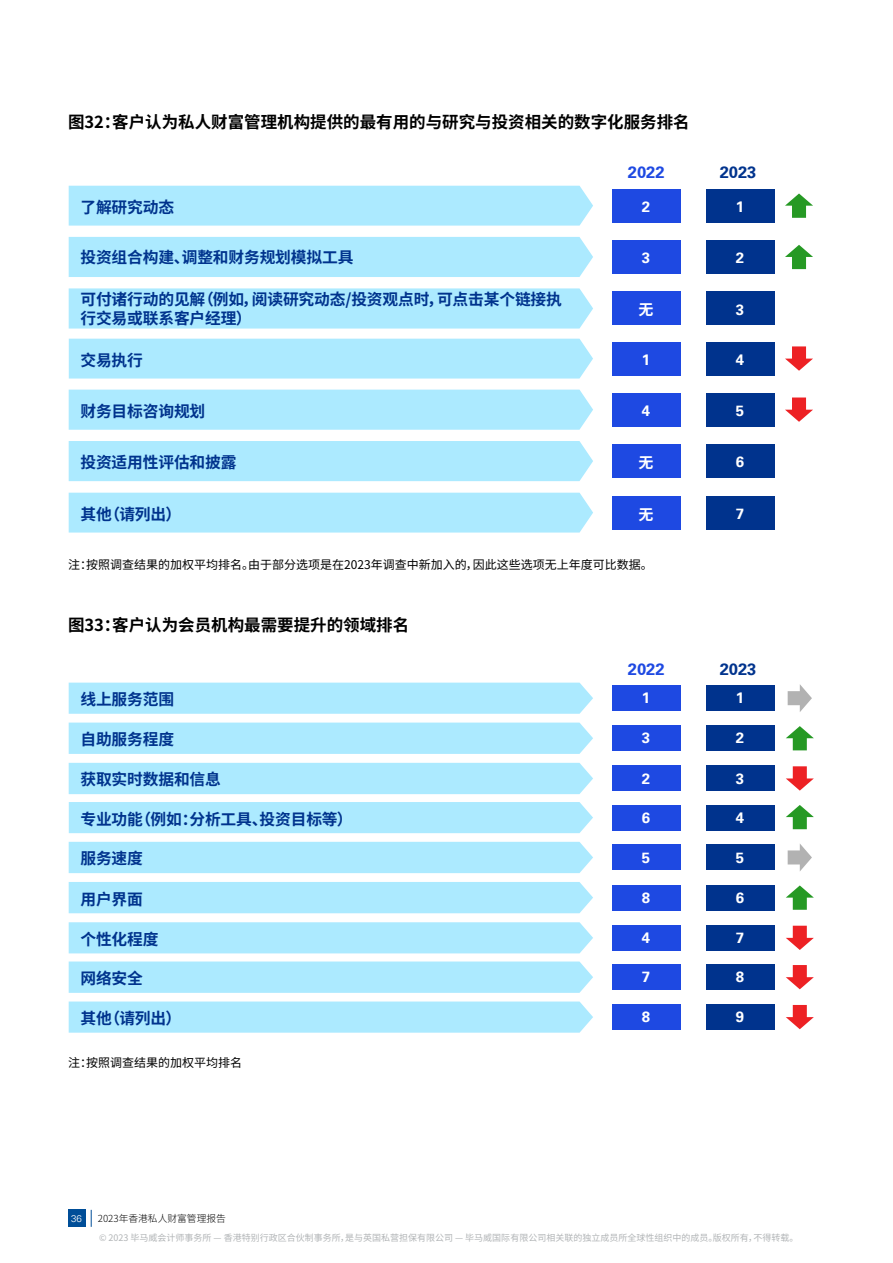
<style>
.page{position:relative;width:893px;height:1263px;background:#fff}
.page>*{position:absolute;margin:0;border:0;box-sizing:border-box;transform-origin:0 0}
.t1{font:700 16.5px "Noto Sans CJ Ksc";color:#000}
.t2{font:700 16.5px "Univers 65";color:#1e49e2}
.t3{font:700 16.5px "Univers 65";color:#00338d}
.t4{font:700 15.75px/18.9px "Noto Sans CJ Ksc";letter-spacing:-.01em;color:#00338d}
.t5{font:700 15px "Univers 65";color:#fff}
.t6{font:700 15px "Noto Sans CJ Ksc";color:#fff}
.t7{font:12px "Noto Sans CJ Ksc";color:#000}
.t8{font:300 9.75px "Noto Sans CJ Ksc";color:#000}
.t9{font:300 9.75px "Universfor KPMG";color:#fff}
.t10{font:9px "Noto Sans CJ Ksc";color:#b1b4b6}
</style>
<div class="page">
<svg style="left:91px;top:1210px;width:1px;height:17px"></svg>
<div style="left:68px;top:1210px;width:17px;height:17px;background:#004e98"></div>
<div style="left:706px;top:189px;width:68px;height:33px;background:#00338d"></div>
<div style="left:706px;top:240px;width:68px;height:33px;background:#00338d"></div>
<div style="left:706px;top:292px;width:68px;height:33px;background:#00338d"></div>
<div style="left:706px;top:342px;width:68px;height:33px;background:#00338d"></div>
<div style="left:706px;top:393px;width:68px;height:33px;background:#00338d"></div>
<div style="left:706px;top:444px;width:68px;height:34px;background:#00338d"></div>
<div style="left:706px;top:496px;width:68px;height:33px;background:#00338d"></div>
<div style="left:612px;top:189px;width:68px;height:33px;background:#1e49e2"></div>
<div style="left:612px;top:240px;width:68px;height:33px;background:#1e49e2"></div>
<div style="left:612px;top:292px;width:68px;height:33px;background:#1e49e2"></div>
<div style="left:612px;top:342px;width:68px;height:33px;background:#1e49e2"></div>
<div style="left:612px;top:393px;width:68px;height:33px;background:#1e49e2"></div>
<div style="left:612px;top:444px;width:68px;height:34px;background:#1e49e2"></div>
<div style="left:612px;top:496px;width:68px;height:33px;background:#1e49e2"></div>
<div style="left:69px;top:186px;width:524px;height:40px;background:#aceaff"></div>
<div style="left:69px;top:237px;width:524px;height:40px;background:#aceaff"></div>
<div style="left:69px;top:288px;width:524px;height:41px;background:#aceaff"></div>
<div style="left:69px;top:339px;width:524px;height:39px;background:#aceaff"></div>
<div style="left:69px;top:390px;width:524px;height:40px;background:#aceaff"></div>
<div style="left:69px;top:441px;width:524px;height:40px;background:#aceaff"></div>
<div style="left:69px;top:493px;width:524px;height:40px;background:#aceaff"></div>
<svg style="left:785px;top:346px;width:28px;height:25px"></svg>
<svg style="left:785px;top:397px;width:28px;height:25px"></svg>
<svg style="left:785px;top:193px;width:28px;height:25px"></svg>
<svg style="left:785px;top:245px;width:28px;height:24px"></svg>
<div style="left:706px;top:685px;width:68px;height:26px;background:#00338d"></div>
<div style="left:706px;top:725px;width:68px;height:26px;background:#00338d"></div>
<div style="left:706px;top:766px;width:68px;height:25px;background:#00338d"></div>
<div style="left:706px;top:805px;width:68px;height:25px;background:#00338d"></div>
<div style="left:706px;top:845px;width:68px;height:25px;background:#00338d"></div>
<div style="left:706px;top:885px;width:68px;height:25px;background:#00338d"></div>
<div style="left:706px;top:925px;width:68px;height:25px;background:#00338d"></div>
<div style="left:706px;top:964px;width:68px;height:26px;background:#00338d"></div>
<div style="left:706px;top:1004px;width:68px;height:26px;background:#00338d"></div>
<div style="left:612px;top:685px;width:68px;height:26px;background:#1e49e2"></div>
<div style="left:612px;top:725px;width:68px;height:26px;background:#1e49e2"></div>
<div style="left:612px;top:766px;width:68px;height:25px;background:#1e49e2"></div>
<div style="left:612px;top:805px;width:68px;height:25px;background:#1e49e2"></div>
<div style="left:612px;top:845px;width:68px;height:25px;background:#1e49e2"></div>
<div style="left:612px;top:885px;width:68px;height:25px;background:#1e49e2"></div>
<div style="left:612px;top:925px;width:68px;height:25px;background:#1e49e2"></div>
<div style="left:612px;top:964px;width:68px;height:26px;background:#1e49e2"></div>
<div style="left:612px;top:1004px;width:68px;height:26px;background:#1e49e2"></div>
<div style="left:69px;top:683px;width:524px;height:31px;background:#aceaff"></div>
<div style="left:69px;top:722px;width:524px;height:32px;background:#aceaff"></div>
<div style="left:69px;top:763px;width:524px;height:31px;background:#aceaff"></div>
<div style="left:69px;top:802px;width:524px;height:31px;background:#aceaff"></div>
<div style="left:69px;top:842px;width:524px;height:31px;background:#aceaff"></div>
<div style="left:69px;top:882px;width:524px;height:31px;background:#aceaff"></div>
<div style="left:69px;top:922px;width:524px;height:31px;background:#aceaff"></div>
<svg style="left:69px;top:961px;width:524px;height:32px"></svg>
<svg style="left:69px;top:1001px;width:524px;height:32px"></svg>
<svg style="left:788px;top:684px;width:24px;height:28px"></svg>
<svg style="left:788px;top:844px;width:24px;height:27px"></svg>
<svg style="left:786px;top:926px;width:28px;height:24px"></svg>
<svg style="left:786px;top:965px;width:28px;height:24px"></svg>
<svg style="left:786px;top:1005px;width:28px;height:24px"></svg>
<svg style="left:786px;top:766px;width:28px;height:25px"></svg>
<svg style="left:786px;top:885px;width:28px;height:25px"></svg>
<svg style="left:786px;top:726px;width:28px;height:24px"></svg>
<svg style="left:786px;top:805px;width:28px;height:24px"></svg>
<p class="t1" style="left:68px;top:113px;width:623px">图32：客户认为私人财富管理机构提供的最有用的与研究与投资相关的数字化服务排名</p>
<p class="t4" style="left:80px;top:198px;width:95px">了解研究动态</p>
<p class="t2" style="left:628px;top:162px;width:38px">2022</p>
<p class="t3" style="left:720px;top:162px;width:38px">2023</p>
<p class="t5" style="left:736px;top:198px;width:10px">1</p>
<p class="t5" style="left:642px;top:198px;width:10px">2</p>
<p class="t4" style="left:80px;top:248px;width:274px">投资组合构建、调整和财务规划模拟工具</p>
<p class="t5" style="left:642px;top:249px;width:10px">3</p>
<p class="t5" style="left:736px;top:249px;width:10px">2</p>
<p class="t4" style="left:80px;top:290px;width:483px">可付诸行动的见解（例如，阅读研究动态/投资观点时，可点击某个链接执行交易或联系客户经理）</p>
<p class="t4" style="left:80px;top:351px;width:64px">交易执行</p>
<p class="t6" style="left:638px;top:301px;width:16px">无</p>
<p class="t5" style="left:642px;top:351px;width:10px">1</p>
<p class="t5" style="left:736px;top:301px;width:10px">3</p>
<p class="t5" style="left:736px;top:351px;width:10px">4</p>
<p class="t4" style="left:80px;top:402px;width:126px">财务目标咨询规划</p>
<p class="t5" style="left:642px;top:402px;width:10px">4</p>
<p class="t5" style="left:736px;top:402px;width:10px">5</p>
<p class="t4" style="left:80px;top:453px;width:158px">投资适用性评估和披露</p>
<p class="t4" style="left:80px;top:505px;width:102px">其他（请列出）</p>
<p class="t6" style="left:638px;top:454px;width:16px">无</p>
<p class="t6" style="left:638px;top:506px;width:16px">无</p>
<p class="t5" style="left:736px;top:453px;width:10px">6</p>
<p class="t5" style="left:736px;top:505px;width:10px">7</p>
<p class="t7" style="left:68px;top:558px;width:586px">注：按照调查结果的加权平均排名。由于部分选项是在2023年调查中新加入的，因此这些选项无上年度可比数据。</p>
<p class="t1" style="left:68px;top:615px;width:343px">图33：客户认为会员机构最需要提升的领域排名</p>
<p class="t4" style="left:80px;top:690px;width:95px">线上服务范围</p>
<p class="t4" style="left:80px;top:730px;width:95px">自助服务程度</p>
<p class="t4" style="left:80px;top:770px;width:142px">获取实时数据和信息</p>
<p class="t4" style="left:80px;top:810px;width:274px">专业功能（例如：分析工具、投资目标等）</p>
<p class="t4" style="left:80px;top:849px;width:64px">服务速度</p>
<p class="t4" style="left:80px;top:890px;width:64px">用户界面</p>
<p class="t4" style="left:80px;top:930px;width:80px">个性化程度</p>
<p class="t4" style="left:80px;top:969px;width:64px">网络安全</p>
<p class="t4" style="left:80px;top:1009px;width:102px">其他（请列出）</p>
<p class="t7" style="left:68px;top:1056px;width:176px">注：按照调查结果的加权平均排名</p>
<p class="t9" style="left:71px;top:1212px;width:12px">36</p>
<p class="t8" style="left:98px;top:1213px;width:130px">2023年香港私人财富管理报告</p>
<p class="t2" style="left:628px;top:659px;width:38px">2022</p>
<p class="t5" style="left:642px;top:689px;width:10px">1</p>
<p class="t5" style="left:642px;top:729px;width:10px">3</p>
<p class="t5" style="left:642px;top:769px;width:10px">2</p>
<p class="t5" style="left:642px;top:808px;width:10px">6</p>
<p class="t5" style="left:642px;top:848px;width:10px">5</p>
<p class="t5" style="left:642px;top:888px;width:10px">8</p>
<p class="t5" style="left:642px;top:929px;width:10px">4</p>
<p class="t5" style="left:642px;top:968px;width:10px">7</p>
<p class="t5" style="left:642px;top:1008px;width:10px">8</p>
<p class="t3" style="left:720px;top:659px;width:38px">2023</p>
<p class="t5" style="left:736px;top:689px;width:10px">1</p>
<p class="t5" style="left:736px;top:729px;width:10px">2</p>
<p class="t5" style="left:736px;top:769px;width:10px">3</p>
<p class="t5" style="left:736px;top:808px;width:10px">4</p>
<p class="t5" style="left:736px;top:848px;width:10px">5</p>
<p class="t5" style="left:736px;top:888px;width:10px">6</p>
<p class="t5" style="left:736px;top:929px;width:10px">7</p>
<p class="t5" style="left:736px;top:968px;width:10px">8</p>
<p class="t5" style="left:736px;top:1008px;width:10px">9</p>
<p class="t10" style="left:99px;top:1232px;width:701px">© 2023 毕马威会计师事务所 — 香港特别行政区合伙制事务所，是与英国私营担保有限公司 — 毕马威国际有限公司相关联的独立成员所全球性组织中的成员。版权所有，不得转载。</p>
</div>
